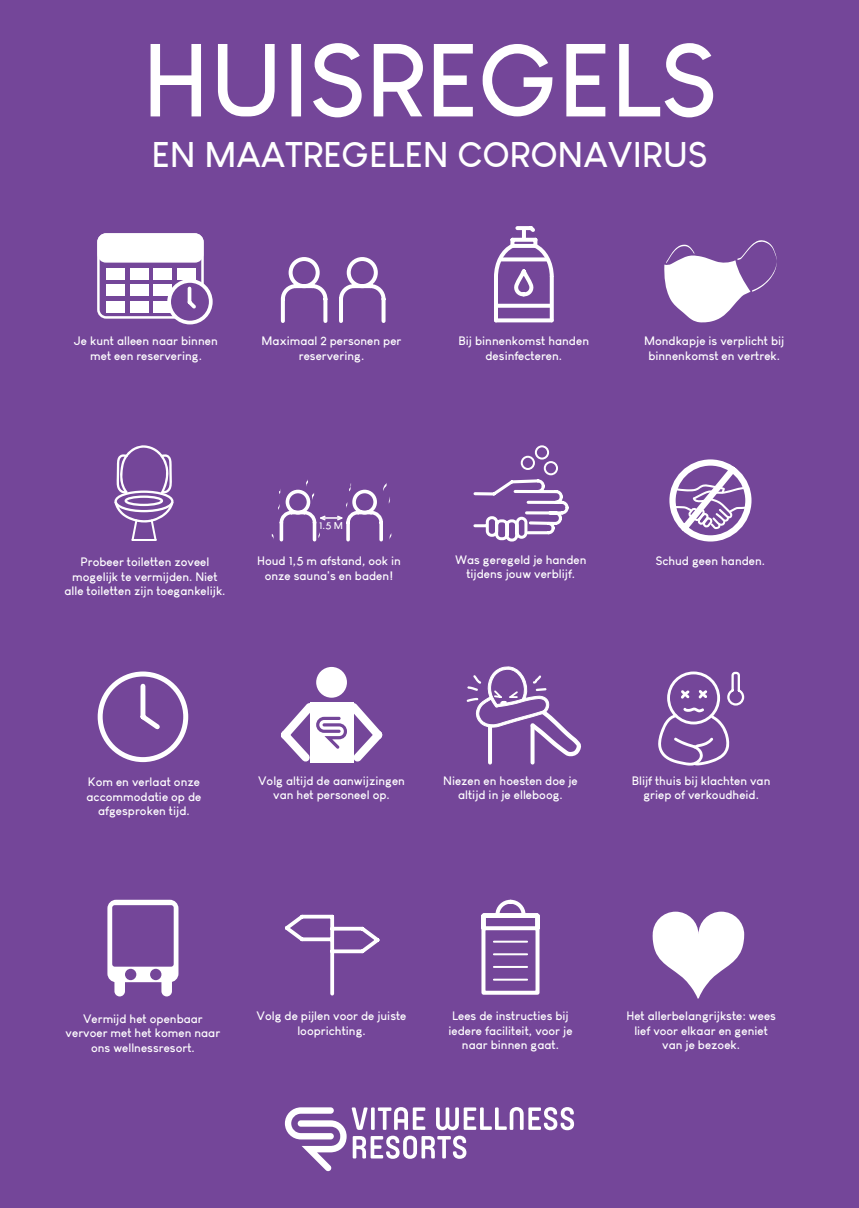
<style>
.page{position:relative;width:859px;height:1208px;background:#744699}
.page>*{position:absolute;margin:0;border:0;box-sizing:border-box;transform-origin:0 0}
.t1{font:700 101.3px "Louis George Cafe";color:#fff}
.t2{font:700 35px "Louis George Cafe";color:#fff}
.t3{font:700 12px/14.4px "Louis George Cafe";color:#fff;text-align:center}
.t4{font:700 9.8px "Louis George Cafe";color:#fff}
</style>
<div class="page">
<svg style="left:494px;top:226px;width:60px;height:97px"></svg>
<div style="left:97px;top:233px;width:107px;height:86px;border:2px solid #fff;border-radius:8px"></div>
<div style="left:98px;top:234px;width:105px;height:28px;background:#fff;border-radius:8px"></div>
<div style="left:97px;top:233px;width:106px;height:30px;border:1px solid #fff;border-radius:8px"></div>
<div style="left:106px;top:268px;width:19px;height:11px;background:#fff"></div>
<div style="left:130px;top:268px;width:18px;height:11px;background:#fff"></div>
<div style="left:153px;top:268px;width:19px;height:11px;background:#fff"></div>
<div style="left:177px;top:268px;width:18px;height:11px;background:#fff"></div>
<div style="left:106px;top:284px;width:19px;height:12px;background:#fff"></div>
<div style="left:130px;top:284px;width:18px;height:12px;background:#fff"></div>
<div style="left:153px;top:284px;width:19px;height:12px;background:#fff"></div>
<div style="left:106px;top:301px;width:19px;height:12px;background:#fff"></div>
<div style="left:130px;top:301px;width:18px;height:12px;background:#fff"></div>
<div style="left:153px;top:301px;width:19px;height:12px;background:#fff"></div>
<svg style="left:169px;top:281px;width:42px;height:41px"></svg>
<div style="left:167px;top:279px;width:46px;height:45px;border:4px solid #fff;border-radius:50%"></div>
<svg style="left:184px;top:285px;width:15px;height:27px"></svg>
<div style="left:98px;top:671px;width:90px;height:91px;border:5px solid #fff;border-radius:50%"></div>
<svg style="left:140px;top:681px;width:24px;height:49px"></svg>
<div style="left:316px;top:667px;width:31px;height:30px;background:#fff;border-radius:50%"></div>
<svg style="left:530px;top:758px;width:4px;height:4px"></svg>
<hr style="left:488px;top:726px;width:4px;height:36px;background:#fff">
<svg style="left:467px;top:666px;width:114px;height:92px"></svg>
<svg style="left:658px;top:671px;width:87px;height:94px"></svg>
<svg style="left:285px;top:1107px;width:289px;height:64px"></svg>
<svg style="left:280px;top:257px;width:106px;height:66px"></svg>
<svg style="left:272px;top:479px;width:119px;height:63px"></svg>
<hr style="left:321px;top:517px;width:21px;height:2px;background:#fff">
<div style="left:161px;top:977px;width:11px;height:19px;background:#fff;border-radius:5px"></div>
<div style="left:114px;top:977px;width:11px;height:19px;background:#fff;border-radius:5px"></div>
<div style="left:107px;top:899px;width:71px;height:83px;background:#fff;border-radius:9px"></div>
<div style="left:111px;top:904px;width:64px;height:63px;background:#744699;border-radius:3px"></div>
<div style="left:110px;top:903px;width:66px;height:65px;border:2px solid #fff;border-radius:3px"></div>
<div style="left:125px;top:968px;width:11px;height:12px;background:#744699;border-radius:50%"></div>
<div style="left:150px;top:968px;width:11px;height:12px;background:#744699;border-radius:50%"></div>
<svg style="left:285px;top:914px;width:95px;height:82px"></svg>
<svg style="left:481px;top:899px;width:59px;height:96px"></svg>
<svg style="left:653px;top:911px;width:91px;height:87px"></svg>
<svg style="left:281px;top:695px;width:102px;height:68px"></svg>
<svg style="left:473px;top:445px;width:96px;height:97px"></svg>
<svg style="left:669px;top:459px;width:83px;height:83px"></svg>
<svg style="left:114px;top:445px;width:60px;height:96px"></svg>
<svg style="left:664px;top:240px;width:113px;height:82px"></svg>
<p class="t1" style="left:142px;top:16px;width:576px">HUISREGELS</p>
<p class="t2" style="left:152px;top:132px;width:557px">EN MAATREGELEN CORONAVIRUS</p>
<p class="t3" style="left:74px;top:333px;width:145px">Je kunt alleen naar binnen met een reservering.</p>
<p class="t3" style="left:262px;top:333px;width:141px">Maximaal 2 personen per reservering.</p>
<p class="t3" style="left:644px;top:333px;width:142px">Mondkapje is verplicht bij binnenkomst en vertrek.</p>
<p class="t3" style="left:459px;top:333px;width:132px">Bij binnenkomst handen desinfecteren.</p>
<p class="t3" style="left:81px;top:554px;width:130px">Probeer toiletten zoveel</p>
<p class="t3" style="left:64px;top:569px;width:163px">mogelijk te vermijden. Niet alle toiletten zijn toegankelijk.</p>
<p class="t4" style="left:319px;top:519px;width:26px">1.5 M</p>
<p class="t3" style="left:257px;top:553px;width:145px">Houd 1,5 m afstand, ook in onze sauna's en baden!</p>
<p class="t3" style="left:455px;top:552px;width:133px">Was geregeld je handen tijdens jouw verblijf.</p>
<p class="t3" style="left:656px;top:553px;width:111px">Schud geen handen.</p>
<p class="t3" style="left:88px;top:774px;width:114px">Kom en verlaat onze</p>
<p class="t3" style="left:87px;top:789px;width:116px">accommodatie op de</p>
<p class="t3" style="left:98px;top:803px;width:93px">afgesproken tijd.</p>
<p class="t3" style="left:258px;top:773px;width:148px">Volg altijd de aanwijzingen van het personeel op.</p>
<p class="t3" style="left:443px;top:773px;width:136px">Niezen en hoesten doe je altijd in je elleboog.</p>
<p class="t3" style="left:632px;top:773px;width:140px">Blijf thuis bij klachten van griep of verkoudheid.</p>
<p class="t3" style="left:83px;top:1011px;width:121px">Vermijd het openbaar</p>
<p class="t3" style="left:66px;top:1025px;width:156px">vervoer met het komen naar ons wellnessresort.</p>
<p class="t3" style="left:257px;top:1008px;width:151px">Volg de pijlen voor de juiste looprichting.</p>
<p class="t3" style="left:452px;top:1008px;width:118px">Lees de instructies bij</p>
<p class="t3" style="left:448px;top:1023px;width:126px">iedere faciliteit, voor je naar binnen gaat.</p>
<p class="t3" style="left:626px;top:1008px;width:151px">Het allerbelangrijkste: wees lief voor elkaar en geniet van je bezoek.</p>
</div>
